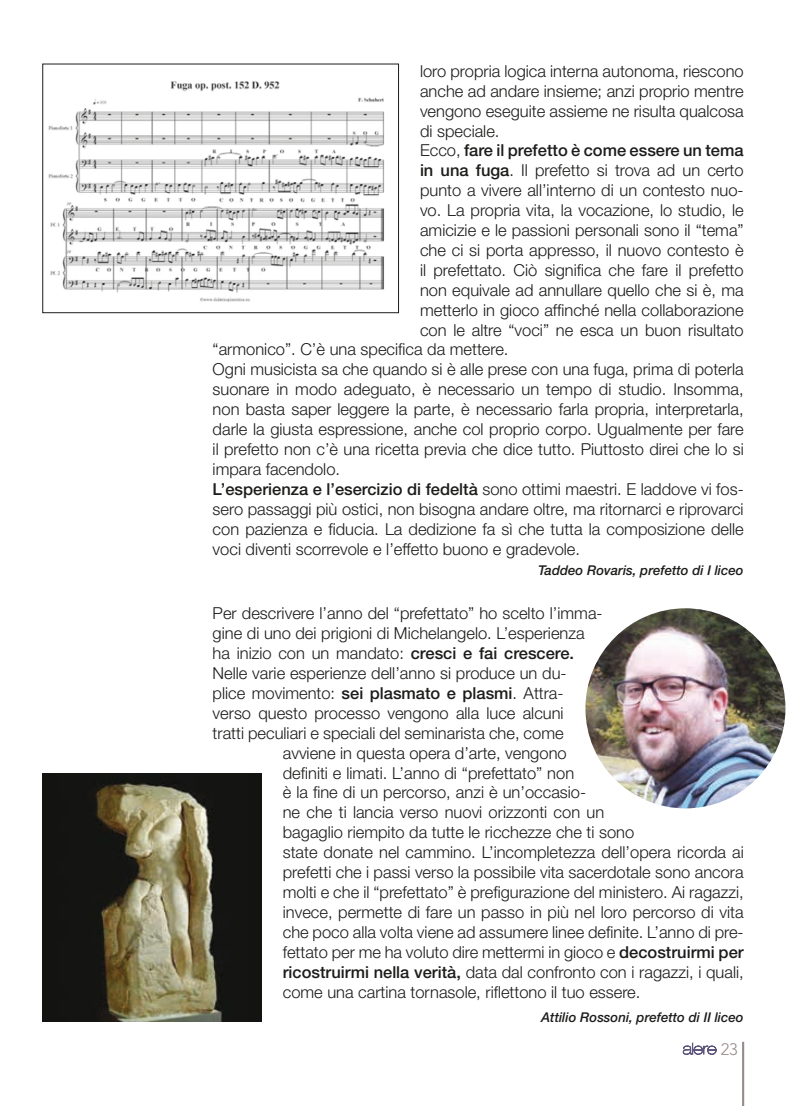
<style>
.page{position:relative;width:808px;height:1106px;background:#fff}
.page>*{position:absolute;margin:0;border:0;box-sizing:border-box;transform-origin:0 0}
.t1{font:300 16.5px "Helvetica Neue";color:#1c1c1b}
.t2{font:500 16.5px "Helvetica Neue";color:#1c1c1b}
.t3{font:300 16.5px "Avenir";color:#978a8b}
.t4{font:italic 500 13.5px "Helvetica Neue";color:#1c1c1b}
.s1{font-weight:300}
.s2{font-weight:500}
</style>
<div class="page">
<img style="left:43px;top:774px;width:218px;height:247px">
<img style="left:48px;top:81px;width:337px;height:221px">
<div style="left:43px;top:64px;width:356px;height:249px;border:1px solid #1c1c1b"></div>
<img style="left:585px;top:608px;width:200px;height:200px;border-radius:100px">
<hr style="left:742px;top:1041px;width:2px;height:65px;background:#978a8b">
<svg style="left:683px;top:1042px;width:33px;height:12px"></svg>
<p class="t1" style="left:420px;top:61px;width:325px">loro propria logica interna autonoma, riescono</p>
<p class="t1" style="left:420px;top:81px;width:325px">anche ad andare insieme; anzi proprio mentre</p>
<p class="t1" style="left:420px;top:101px;width:325px">vengono eseguite assieme ne risulta qualcosa</p>
<p class="t1" style="left:420px;top:120px;width:81px">di speciale.</p>
<p class="t2" style="left:420px;top:141px;width:325px"><span class="s1">Ecco,</span> fare il prefetto è come essere un tema</p>
<p class="t1" style="left:420px;top:160px;width:325px"><span class="s2">in una fuga</span>. Il prefetto si trova ad un certo</p>
<p class="t1" style="left:420px;top:180px;width:325px">punto a vivere all’interno di un contesto nuo-</p>
<p class="t1" style="left:420px;top:200px;width:325px">vo. La propria vita, la vocazione, lo studio, le</p>
<p class="t1" style="left:420px;top:220px;width:325px">amicizie e le passioni personali sono il “tema”</p>
<p class="t1" style="left:420px;top:240px;width:325px">che ci si porta appresso, il nuovo contesto è</p>
<p class="t1" style="left:420px;top:260px;width:325px">il prefettato. Ciò significa che fare il prefetto</p>
<p class="t1" style="left:420px;top:280px;width:325px">non equivale ad annullare quello che si è, ma</p>
<p class="t1" style="left:420px;top:300px;width:325px">metterlo in gioco affinché nella collaborazione</p>
<p class="t1" style="left:420px;top:319px;width:325px">con le altre “voci” ne esca un buon risultato</p>
<p class="t1" style="left:213px;top:339px;width:297px">“armonico”. C’è una specifica da mettere.</p>
<p class="t1" style="left:213px;top:359px;width:532px">Ogni musicista sa che quando si è alle prese con una fuga, prima di poterla</p>
<p class="t1" style="left:213px;top:379px;width:532px">suonare in modo adeguato, è necessario un tempo di studio. Insomma,</p>
<p class="t1" style="left:213px;top:399px;width:533px">non basta saper leggere la parte, è necessario farla propria, interpretarla,</p>
<p class="t1" style="left:213px;top:419px;width:532px">darle la giusta espressione, anche col proprio corpo. Ugualmente per fare</p>
<p class="t1" style="left:213px;top:439px;width:533px">il prefetto non c’è una ricetta previa che dice tutto. Piuttosto direi che lo si</p>
<p class="t1" style="left:213px;top:459px;width:129px">impara facendolo.</p>
<p class="t2" style="left:213px;top:479px;width:533px">L’esperienza e l’esercizio di fedeltà <span class="s1">sono ottimi maestri. E laddove vi fos-</span></p>
<p class="t1" style="left:213px;top:499px;width:532px">sero passaggi più ostici, non bisogna andare oltre, ma ritornarci e riprovarci</p>
<p class="t1" style="left:213px;top:518px;width:533px">con pazienza e fiducia. La dedizione fa sì che tutta la composizione delle</p>
<p class="t1" style="left:213px;top:538px;width:369px">voci diventi scorrevole e l’effetto buono e gradevole.</p>
<p class="t4" style="left:538px;top:562px;width:207px">Taddeo Rovaris, prefetto di I liceo</p>
<p class="t1" style="left:213px;top:603px;width:392px">Per descrivere l’anno del “prefettato” ho scelto l’imma-</p>
<p class="t1" style="left:213px;top:623px;width:373px">gine di uno dei prigioni di Michelangelo. L’esperienza</p>
<p class="t1" style="left:213px;top:643px;width:363px">ha inizio con un mandato: <span class="s2">cresci e fai crescere.</span></p>
<p class="t1" style="left:213px;top:663px;width:355px">Nelle varie esperienze dell’anno si produce un du-</p>
<p class="t1" style="left:213px;top:683px;width:352px">plice movimento: <span class="s2">sei plasmato e plasmi</span>. Attra-</p>
<p class="t1" style="left:213px;top:703px;width:353px">verso questo processo vengono alla luce alcuni</p>
<p class="t1" style="left:213px;top:722px;width:353px">tratti peculiari e speciali del seminarista che, come</p>
<p class="t1" style="left:283px;top:742px;width:285px">avviene in questa opera d’arte, vengono</p>
<p class="t1" style="left:283px;top:762px;width:293px">definiti e limati. L’anno di “prefettato” non</p>
<p class="t1" style="left:283px;top:782px;width:305px">è la fine di un percorso, anzi è un’occasio-</p>
<p class="t1" style="left:283px;top:802px;width:323px">ne che ti lancia verso nuovi orizzonti con un</p>
<p class="t1" style="left:283px;top:822px;width:353px">bagaglio riempito da tutte le ricchezze che ti sono</p>
<p class="t1" style="left:283px;top:842px;width:462px">state donate nel cammino. L’incompletezza dell’opera ricorda ai</p>
<p class="t1" style="left:283px;top:862px;width:462px">prefetti che i passi verso la possibile vita sacerdotale sono ancora</p>
<p class="t1" style="left:283px;top:882px;width:462px">molti e che il “prefettato” è prefigurazione del ministero. Ai ragazzi,</p>
<p class="t1" style="left:283px;top:902px;width:462px">invece, permette di fare un passo in più nel loro percorso di vita</p>
<p class="t1" style="left:283px;top:921px;width:462px">che poco alla volta viene ad assumere linee definite. L’anno di pre-</p>
<p class="t1" style="left:283px;top:941px;width:462px">fettato per me ha voluto dire mettermi in gioco e <span class="s2">decostruirmi per</span></p>
<p class="t1" style="left:283px;top:961px;width:462px"><span class="s2">ricostruirmi nella verità,</span> data dal confronto con i ragazzi, i quali,</p>
<p class="t1" style="left:283px;top:981px;width:359px">come una cartina tornasole, riflettono il tuo essere.</p>
<p class="t4" style="left:541px;top:1009px;width:204px">Attilio Rossoni, prefetto di II liceo</p>
<p class="t3" style="left:721px;top:1039px;width:19px">23</p>
</div>
